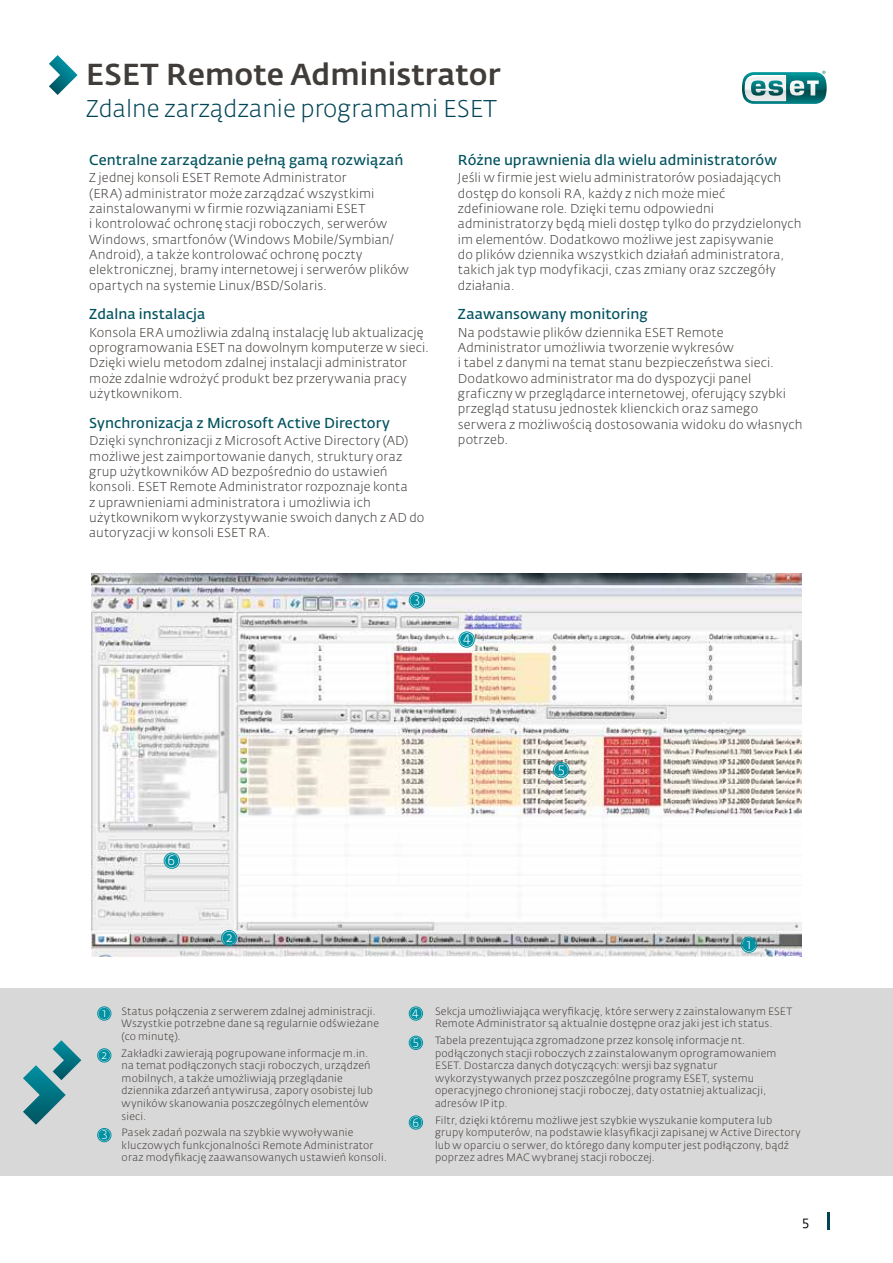
<style>
.page{position:relative;width:893px;height:1263px;background:#fff}
.page>*{position:absolute;margin:0;border:0;box-sizing:border-box;transform-origin:0 0}
.t1{font:500 30px "Fedra Sans Alt Pro";color:#403c39}
.t2{font:300 24px "Fedra Sans Alt Pro";color:#004456}
.t3{font:600 14.25px "Fedra Sans Alt Pro";letter-spacing:.005em;color:#00525e}
.t4{font:300 13.8px "Fedra Sans Alt Pro";color:#fff}
.t5{font:13.5px "Fedra Sans Alt Pro";color:#000}
.t6{font:300 12.75px/15.3px "Fedra Sans Alt Pro";letter-spacing:.01em;color:#403c39}
.t7{font:300 12px "Fedra Sans Alt Pro";color:#fff}
.t8{font:300 10.5px/12.6px "Fedra Sans Alt Pro";letter-spacing:.015em;color:#403c39}
</style>
<div class="page">
<svg style="left:742px;top:71px;width:85px;height:33px"></svg>
<div style="left:0;top:989px;width:893px;height:187px;background:#d9d8d8"></div>
<svg style="left:23px;top:1040px;width:58px;height:85px"></svg>
<img style="left:92px;top:573px;width:709px;height:383px">
<svg style="left:49px;top:55px;width:29px;height:40px"></svg>
<div style="left:97px;top:1006px;width:14px;height:14px;border:1px solid #0091a3;border-radius:50%"></div>
<div style="left:99px;top:1008px;width:11px;height:11px;background:#0091a3;border-radius:50%"></div>
<div style="left:409px;top:1006px;width:14px;height:14px;border:1px solid #0091a3;border-radius:50%"></div>
<div style="left:410px;top:1008px;width:12px;height:11px;background:#0091a3;border-radius:50%"></div>
<div style="left:97px;top:1048px;width:14px;height:14px;border:1px solid #0091a3;border-radius:50%"></div>
<div style="left:99px;top:1049px;width:11px;height:12px;background:#0091a3;border-radius:50%"></div>
<div style="left:409px;top:1036px;width:14px;height:14px;border:1px solid #0091a3;border-radius:50%"></div>
<div style="left:410px;top:1037px;width:12px;height:11px;background:#0091a3;border-radius:50%"></div>
<div style="left:97px;top:1128px;width:14px;height:14px;border:1px solid #0091a3;border-radius:50%"></div>
<div style="left:99px;top:1129px;width:11px;height:12px;background:#0091a3;border-radius:50%"></div>
<div style="left:409px;top:1115px;width:14px;height:14px;border:1px solid #0091a3;border-radius:50%"></div>
<div style="left:410px;top:1117px;width:12px;height:11px;background:#0091a3;border-radius:50%"></div>
<div style="left:553px;top:762px;width:16px;height:16px;border:1px solid #0091a3;border-radius:50%"></div>
<div style="left:555px;top:763px;width:13px;height:14px;background:#0091a3;border-radius:50%"></div>
<div style="left:221px;top:930px;width:16px;height:16px;border:1px solid #0091a3;border-radius:50%"></div>
<div style="left:223px;top:931px;width:13px;height:14px;background:#0091a3;border-radius:50%"></div>
<div style="left:741px;top:936px;width:16px;height:17px;border:1px solid #0091a3;border-radius:50%"></div>
<div style="left:742px;top:938px;width:14px;height:13px;background:#0091a3;border-radius:50%"></div>
<div style="left:409px;top:592px;width:16px;height:16px;border:1px solid #0091a3;border-radius:50%"></div>
<div style="left:410px;top:594px;width:13px;height:13px;background:#0091a3;border-radius:50%"></div>
<div style="left:459px;top:631px;width:16px;height:17px;border:1px solid #0091a3;border-radius:50%"></div>
<div style="left:460px;top:633px;width:13px;height:13px;background:#0091a3;border-radius:50%"></div>
<div style="left:164px;top:853px;width:16px;height:16px;border:1px solid #0091a3;border-radius:50%"></div>
<div style="left:165px;top:854px;width:13px;height:13px;background:#0091a3;border-radius:50%"></div>
<hr style="left:827px;top:1212px;width:3px;height:18px;background:#004456">
<h1 class="t1" style="left:86px;top:56px;width:416px">Eset Remote Administrator</h1>
<h2 class="t2" style="left:86px;top:93px;width:412px">Zdalne zarządzanie programami ESET</h2>
<p class="t3" style="left:89px;top:151px;width:316px">Centralne zarządzanie pełną gamą rozwiązań</p>
<p class="t6" style="left:89px;top:170px;width:321px">Z jednej konsoli ESET Remote Administrator<br>(ERA) administrator może zarządzać wszystkimi zainstalowanymi w firmie rozwiązaniami ESET<br>i kontrolować ochronę stacji roboczych, serwerów Windows, smartfonów (Windows Mobile/Symbian/ Android), a także kontrolować ochronę poczty elektronicznej, bramy internetowej i serwerów plików opartych na systemie Linux/BSD/Solaris.</p>
<p class="t3" style="left:89px;top:306px;width:118px">Zdalna instalacja</p>
<p class="t6" style="left:89px;top:325px;width:341px">Konsola ERA umożliwia zdalną instalację lub aktualizację oprogramowania ESET na dowolnym komputerze w sieci.<br>Dzięki wielu metodom zdalnej instalacji administrator może zdalnie wdrożyć produkt bez przerywania pracy użytkownikom.</p>
<p class="t3" style="left:89px;top:414px;width:302px">Synchronizacja z Microsoft Active Directory</p>
<p class="t6" style="left:89px;top:433px;width:337px">Dzięki synchronizacji z Microsoft Active Directory (AD) możliwe jest zaimportowanie danych, struktury oraz grup użytkowników AD bezpośrednio do ustawień konsoli. ESET Remote Administrator rozpoznaje konta<br>z uprawnieniami administratora i umożliwia ich użytkownikom wykorzystywanie swoich danych z AD do autoryzacji w konsoli ESET RA.</p>
<p class="t4" style="left:414px;top:589px;width:8px">3</p>
<p class="t3" style="left:458px;top:151px;width:321px">Różne uprawnienia dla wielu administratorów</p>
<p class="t6" style="left:458px;top:170px;width:345px">Jeśli w firmie jest wielu administratorów posiadających dostęp do konsoli RA, każdy z nich może mieć zdefiniowane role. Dzięki temu odpowiedni administratorzy będą mieli dostęp tylko do przydzielonych im elementów. Dodatkowo możliwe jest zapisywanie<br>do plików dziennika wszystkich działań administratora, takich jak typ modyfikacji, czas zmiany oraz szczegóły działania.</p>
<p class="t3" style="left:458px;top:306px;width:191px">Zaawansowany monitoring</p>
<p class="t6" style="left:458px;top:325px;width:346px">Na podstawie plików dziennika ESET Remote Administrator umożliwia tworzenie wykresów<br>i tabel z danymi na temat stanu bezpieczeństwa sieci.<br>Dodatkowo administrator ma do dyspozycji panel graficzny w przeglądarce internetowej, oferujący szybki przegląd statusu jednostek klienckich oraz samego serwera z możliwością dostosowania widoku do własnych potrzeb.</p>
<p class="t4" style="left:463px;top:629px;width:9px">4</p>
<p class="t4" style="left:168px;top:852px;width:9px">6</p>
<p class="t4" style="left:226px;top:928px;width:8px">2</p>
<p class="t4" style="left:558px;top:759px;width:9px">5</p>
<p class="t4" style="left:747px;top:935px;width:6px">1</p>
<p class="t7" style="left:102px;top:1005px;width:6px">1</p>
<p class="t8" style="left:435px;top:1005px;width:359px">Sekcja umożliwiająca weryfikację, które serwery z zainstalowanym ESET<br>Remote Administrator są aktualnie dostępne oraz jaki jest ich status.</p>
<p class="t8" style="left:122px;top:1005px;width:259px">Status połączenia z serwerem zdalnej administracji.<br>Wszystkie potrzebne dane są regularnie odświeżane (co minutę).</p>
<p class="t7" style="left:412px;top:1004px;width:8px">4</p>
<p class="t8" style="left:435px;top:1034px;width:343px">Tabela prezentująca zgromadzone przez konsolę informacje nt. podłączonych stacji roboczych z zainstalowanym oprogramowaniem ESET. Dostarcza danych dotyczących: wersji baz sygnatur wykorzystywanych przez poszczególne programy ESET, systemu operacyjnego chronionej stacji roboczej, daty ostatniej aktualizacji, adresów IP itp.</p>
<p class="t7" style="left:413px;top:1033px;width:8px">5</p>
<p class="t8" style="left:122px;top:1046px;width:253px">Zakładki zawierają pogrupowane informacje m.in. na temat podłączonych stacji roboczych, urządzeń mobilnych, a także umożliwiają przeglądanie dziennika zdarzeń antywirusa, zapory osobistej lub wyników skanowania poszczególnych elementów sieci.</p>
<p class="t7" style="left:102px;top:1047px;width:7px">2</p>
<p class="t8" style="left:435px;top:1114px;width:367px">Filtr, dzięki któremu możliwe jest szybkie wyszukanie komputera lub grupy komputerów, na podstawie klasyfikacji zapisanej w Active Directory lub w oparciu o serwer, do którego dany komputer jest podłączony, bądź poprzez adres MAC wybranej stacji roboczej.</p>
<p class="t7" style="left:413px;top:1115px;width:8px">6</p>
<p class="t8" style="left:122px;top:1126px;width:267px">Pasek zadań pozwala na szybkie wywoływanie kluczowych funkcjonalności Remote Administrator oraz modyfikację zaawansowanych ustawień konsoli.</p>
<p class="t7" style="left:102px;top:1126px;width:7px">3</p>
<p class="t5" style="left:802px;top:1212px;width:9px">5</p>
</div>
